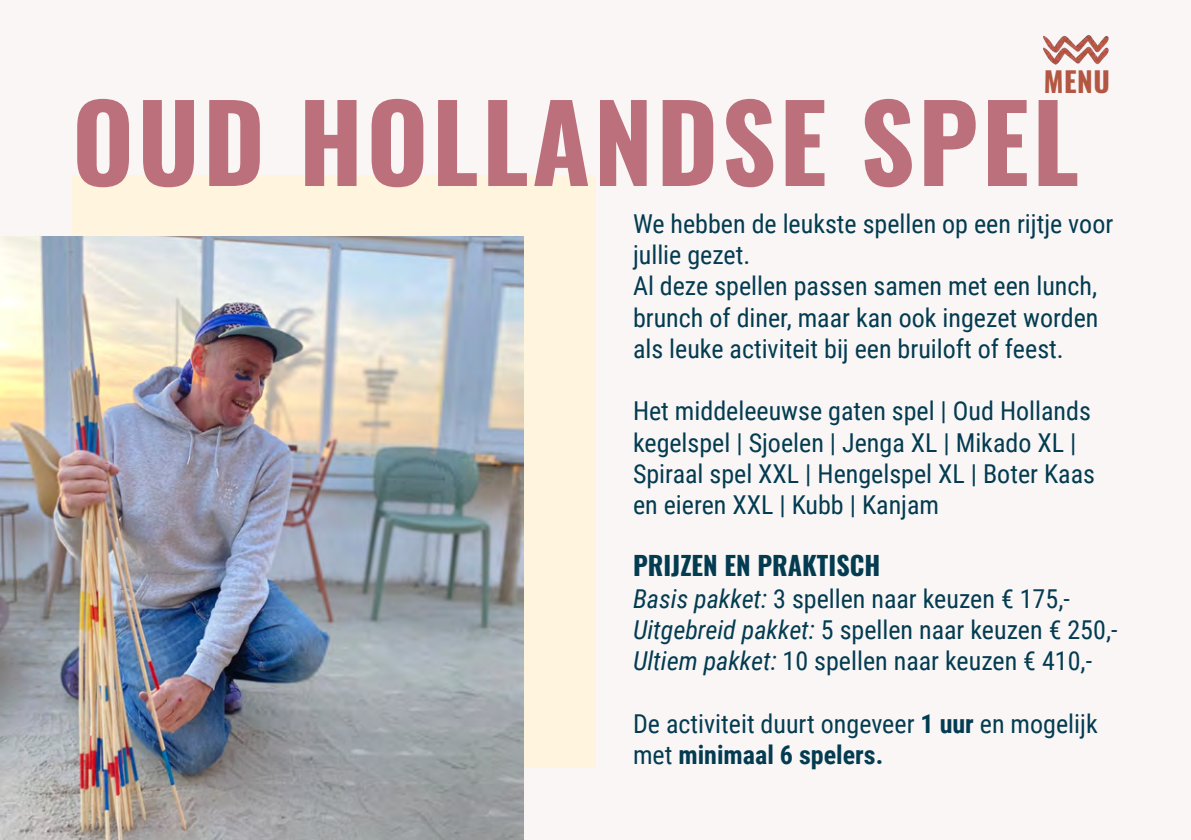
<style>
.page{position:relative;width:1191px;height:840px;background:#fff}
.page>*{position:absolute;margin:0;border:0;box-sizing:border-box;transform-origin:0 0}
.t1{font:700 106px "Oswald";letter-spacing:.03em;color:#bc707b}
.t2{font:700 28px "Oswald";color:#b35642}
.t3{font:26px/31.2px "Roboto Condensed";color:#033b51}
.t4{font:700 26px "Oswald";color:#033b51}
.s1{font-style:italic}
.s2{font-weight:700}
</style>
<div class="page">
<div style="left:0;top:0;width:1191px;height:839px;background:#f9f6f5"></div>
<div style="left:72px;top:176px;width:523px;height:591px;background:#fff4dd"></div>
<img style="left:0;top:236px;width:523px;height:603px">
<img style="left:1043px;top:35px;width:66px;height:30px">
<p class="t2" style="left:1044px;top:67px;width:68px">MENU</p>
<h1 class="t1" style="left:72px;top:87px;width:1008px">OUD HOLLANDSE SPEL</h1>
<p class="t3" style="left:633px;top:207px;width:482px">We hebben de leukste spellen op een rijtje voor jullie gezet.<br>Al deze spellen passen samen met een lunch, brunch of diner, maar kan ook ingezet worden als leuke activiteit bij een bruiloft of feest.</p>
<p class="t3" style="left:633px;top:394px;width:463px">Het middeleeuwse gaten spel | Oud Hollands kegelspel | Sjoelen | Jenga XL | Mikado XL | Spiraal spel XXL | Hengelspel XL | Boter Kaas en eieren XXL | Kubb | Kanjam</p>
<p class="t4" style="left:633px;top:552px;width:249px">PRIJZEN EN PRAKTISCH</p>
<p class="t3" style="left:633px;top:581px;width:486px"><span class="s1">Basis pakket:</span> 3 spellen naar keuzen € 175,-<br><span class="s1">Uitgebreid pakket:</span> 5 spellen naar keuzen € 250,-<br><span class="s1">Ultiem pakket:</span> 10 spellen naar keuzen € 410,-</p>
<p class="t3" style="left:633px;top:706px;width:466px">De activiteit duurt ongeveer <span class="s2">1 uur</span> en mogelijk met <span class="s2">minimaal 6 spelers.</span></p>
</div>
